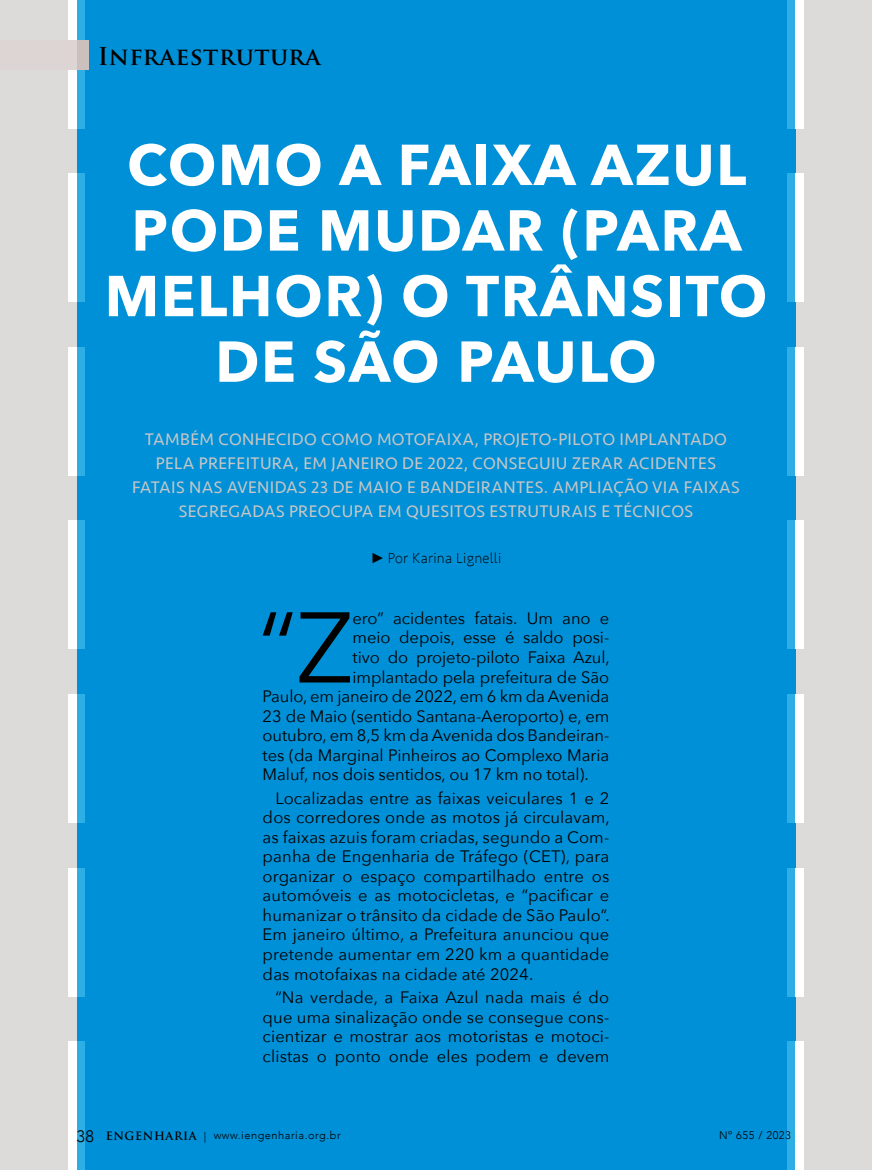
<style>
.page{position:relative;width:872px;height:1170px;background:#fff}
.page>*{position:absolute;margin:0;border:0;box-sizing:border-box;transform-origin:0 0}
.t1{font:99.15px "Avenir Next";color:#000}
.t2{font:700 57px/65.6px "Avenir Next";letter-spacing:.03em;color:#fff;text-align:center}
.t3{font:700 24px "Trajan Pro";letter-spacing:.02em;color:#000}
.t4{font:17.25px/24px "Seravek";letter-spacing:.02em;color:#c6c6c6;text-align:center}
.t5{font:16.5px/19.5px "Avenir Next";letter-spacing:-.005em;color:#000;text-align:justify}
.t6{font:200 15px "Seravek";letter-spacing:.02em;color:#000}
.t7{font:300 10.95px "Avenir";letter-spacing:.05em;color:#000}
.s1{font-size:16.5px}
.s2{font-family:"Trajan Pro";font-weight:700;font-size:11.25px}
</style>
<div class="page">
<div style="left:0;top:0;width:872px;height:1169px;background:#dddbda"></div>
<div style="left:77px;top:0;width:718px;height:1169px;background:#0090d7"></div>
<div style="left:786px;top:1041px;width:9px;height:128px;background:#2dafe6"></div>
<div style="left:795px;top:1041px;width:9px;height:128px;background:#fff"></div>
<div style="left:786px;top:694px;width:9px;height:128px;background:#2dafe6"></div>
<div style="left:795px;top:694px;width:9px;height:128px;background:#fff"></div>
<div style="left:786px;top:347px;width:9px;height:129px;background:#2dafe6"></div>
<div style="left:795px;top:347px;width:9px;height:129px;background:#fff"></div>
<div style="left:786px;top:867px;width:9px;height:129px;background:#2dafe6"></div>
<div style="left:795px;top:867px;width:9px;height:129px;background:#fff"></div>
<div style="left:786px;top:520px;width:9px;height:129px;background:#2dafe6"></div>
<div style="left:795px;top:520px;width:9px;height:129px;background:#fff"></div>
<div style="left:786px;top:173px;width:9px;height:129px;background:#2dafe6"></div>
<div style="left:795px;top:173px;width:9px;height:129px;background:#fff"></div>
<div style="left:786px;top:0;width:9px;height:129px;background:#2dafe6"></div>
<div style="left:795px;top:0;width:9px;height:129px;background:#fff"></div>
<div style="left:77px;top:1041px;width:8px;height:128px;background:#2dafe6"></div>
<div style="left:68px;top:1041px;width:9px;height:128px;background:#fff"></div>
<div style="left:77px;top:694px;width:8px;height:128px;background:#2dafe6"></div>
<div style="left:68px;top:694px;width:9px;height:128px;background:#fff"></div>
<div style="left:77px;top:347px;width:8px;height:129px;background:#2dafe6"></div>
<div style="left:68px;top:347px;width:9px;height:129px;background:#fff"></div>
<div style="left:77px;top:867px;width:8px;height:129px;background:#2dafe6"></div>
<div style="left:68px;top:867px;width:9px;height:129px;background:#fff"></div>
<div style="left:77px;top:520px;width:8px;height:129px;background:#2dafe6"></div>
<div style="left:68px;top:520px;width:9px;height:129px;background:#fff"></div>
<div style="left:77px;top:173px;width:8px;height:129px;background:#2dafe6"></div>
<div style="left:68px;top:173px;width:9px;height:129px;background:#fff"></div>
<div style="left:77px;top:0;width:8px;height:129px;background:#2dafe6"></div>
<div style="left:68px;top:0;width:9px;height:129px;background:#fff"></div>
<div style="left:0;top:40px;width:77px;height:30px;background:#ddd5d3"></div>
<div style="left:77px;top:40px;width:11px;height:30px;background:#ccc0bd"></div>
<h3 class="t3" style="left:98px;top:41px;width:224px">Infraestrutura</h3>
<h2 class="t2" style="left:105px;top:131px;width:664px">COMO A FAIXA AZUL<br>PODE MUDAR (PARA<br>MELHOR) O TRÂNSITO<br>DE SÃO PAULO</h2>
<p class="t4" style="left:132px;top:427px;width:609px">TAMBÉM CONHECIDO COMO MOTOFAIXA, PROJETO-PILOTO IMPLANTADO PELA PREFEITURA, EM JANEIRO DE 2022, CONSEGUIU ZERAR ACIDENTES FATAIS NAS AVENIDAS 23 DE MAIO E BANDEIRANTES. AMPLIAÇÃO VIA FAIXAS SEGREGADAS PREOCUPA EM QUESITOS ESTRUTURAIS E TÉCNICOS</p>
<p class="t6" style="left:371px;top:549px;width:132px">• Por Karina Lignelli</p>
<h1 class="t1" style="left:258px;top:564px;width:96px">“Z</h1>
<p class="t5" style="left:352px;top:607px;width:258px">ero” acidentes fatais. Um ano e</p>
<p class="t5" style="left:352px;top:627px;width:258px">meio depois, esse é saldo posi-</p>
<p class="t5" style="left:352px;top:646px;width:259px">tivo do projeto-piloto Faixa Azul,</p>
<p class="t5" style="left:352px;top:666px;width:258px">implantado pela prefeitura de São</p>
<p class="t5" style="left:263px;top:685px;width:348px">Paulo, em janeiro de 2022, em 6 km da Avenida</p>
<p class="t5" style="left:263px;top:705px;width:348px">23 de Maio (sentido Santana-Aeroporto) e, em</p>
<p class="t5" style="left:263px;top:724px;width:348px">outubro, em 8,5 km da Avenida dos Bandeiran-</p>
<p class="t5" style="left:263px;top:744px;width:348px">tes (da Marginal Pinheiros ao Complexo Maria</p>
<p class="t5" style="left:263px;top:763px;width:327px">Maluf, nos dois sentidos, ou 17 km no total).</p>
<p class="t5" style="left:263px;top:787px;width:349px;text-indent:13px">Localizadas entre as faixas veiculares 1 e 2 dos corredores onde as motos já circulavam, as faixas azuis foram criadas, segundo a Com&shy;panha de Engenharia de Tráfego (CET), para organizar o espaço compartilhado entre os automóveis e as motocicletas, e “pacificar e humanizar o trânsito da cidade de São Paulo”.<br>Em janeiro último, a Prefeitura anunciou que pretende aumentar em 220 km a quantidade das motofaixas na cidade até 2024.</p>
<p class="t5" style="left:263px;top:986px;width:348px;text-indent:13px">“Na verdade, a Faixa Azul nada mais é do que uma sinalização onde se consegue cons&shy;cientizar e mostrar aos motoristas e motoci&shy;clistas o ponto onde eles podem e devem</p>
<p class="t7" style="left:77px;top:1128px;width:266px"><span class="s1">38</span> <span class="s2">ENGENHARIA</span> | www.iengenharia.org.br</p>
<p class="t7" style="left:719px;top:1128px;width:73px">Nº 655 / 2023</p>
</div>
